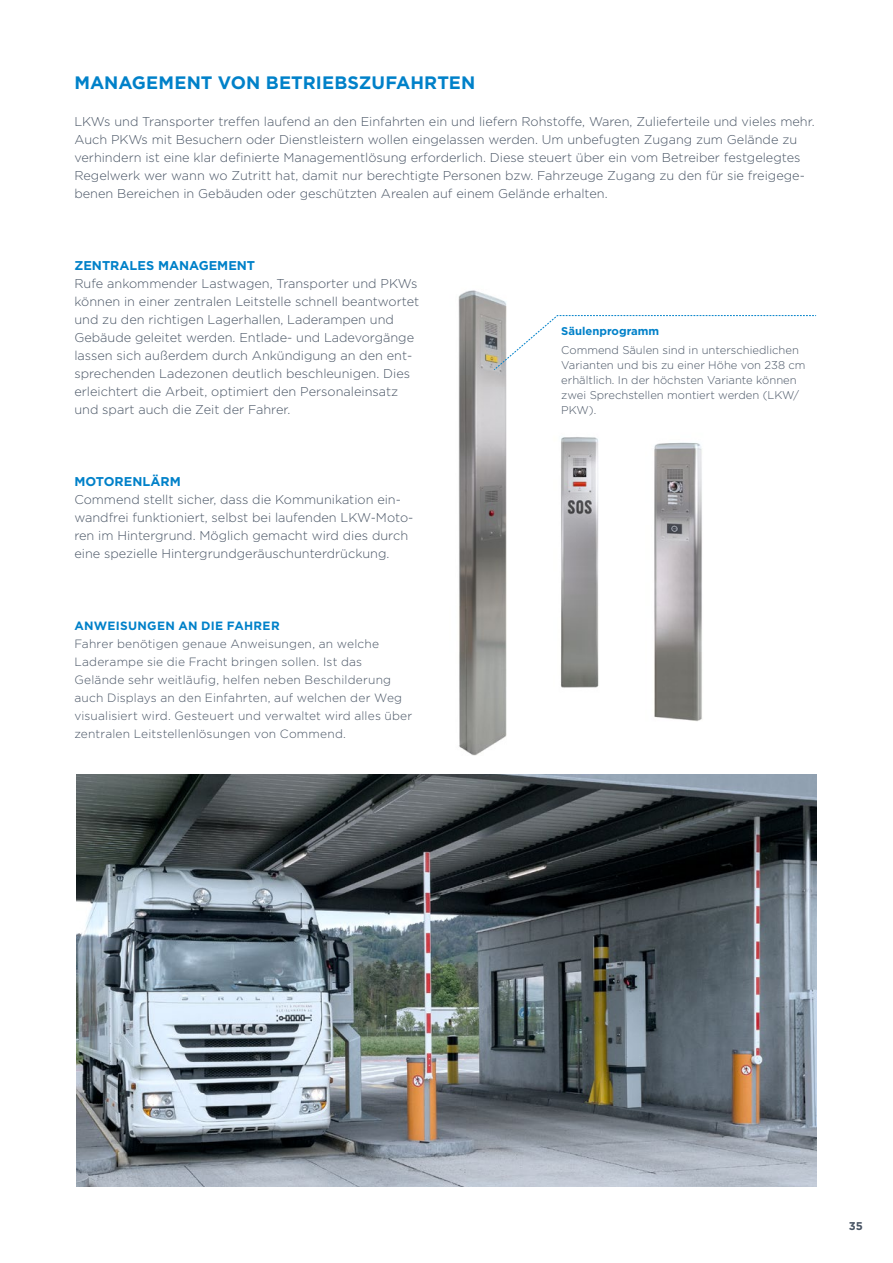
<style>
.page{position:relative;width:893px;height:1263px;background:#fff}
.page>*{position:absolute;margin:0;border:0;box-sizing:border-box;transform-origin:0 0}
.t1{font:700 18px "Gotham";letter-spacing:.005em;color:#0081c9}
.t2{font:300 12.75px/18px "Gotham";color:#485464}
.t3{font:700 12.75px "Gotham";color:#0081c9}
.t4{font:300 12px/18px "Gotham";letter-spacing:.015em;color:#485464}
.t5{font:700 12px "Gotham";letter-spacing:.025em;color:#0081c9}
.t6{font:300 11.25px/15px "Gotham";color:#485464}
.t7{font:700 11.25px "Gotham";color:#0081c9}
.t8{font:700 11.25px "Gotham";color:#485464}
</style>
<div class="page">
<img style="left:458px;top:290px;width:244px;height:466px">
<img style="left:77px;top:774px;width:739px;height:412px">
<svg style="left:493px;top:315px;width:324px;height:56px"></svg>
<h1 class="t1" style="left:74px;top:71px;width:402px">MANAGEMENT VON BETRIEBSZUFAHRTEN</h1>
<p class="t2" style="left:74px;top:112px;width:742px">LKWs und Transporter treffen laufend an den Einfahrten ein und liefern Rohstoffe, Waren, Zulieferteile und vieles mehr.<br>Auch PKWs mit Besuchern oder Dienstleistern wollen eingelassen werden. Um unbefugten Zugang zum Gelände zu verhindern ist eine klar definierte Managementlösung erforderlich. Diese steuert über ein vom Betreiber festgelegtes Regelwerk wer wann wo Zutritt hat, damit nur berechtigte Personen bzw. Fahrzeuge Zugang zu den für sie freigege&shy;benen Bereichen in Gebäuden oder geschützten Arealen auf einem Gelände erhalten.</p>
<p class="t3" style="left:74px;top:257px;width:182px">ZENTRALES MANAGEMENT</p>
<p class="t2" style="left:74px;top:274px;width:346px">Rufe ankommender Lastwagen, Transporter und PKWs können in einer zentralen Leitstelle schnell beantwortet und zu den richtigen Lagerhallen, Laderampen und Gebäude geleitet werden. Entlade- und Ladevorgänge lassen sich außerdem durch Ankündigung an den ent&shy;sprechenden Ladezonen deutlich beschleunigen. Dies erleichtert die Arbeit, optimiert den Personaleinsatz und spart auch die Zeit der Fahrer.</p>
<p class="t3" style="left:74px;top:473px;width:108px">MOTORENLÄRM</p>
<p class="t2" style="left:74px;top:490px;width:340px">Commend stellt sicher, dass die Kommunikation ein&shy;wandfrei funktioniert, selbst bei laufenden LKW-Moto&shy;ren im Hintergrund. Möglich gemacht wird dies durch eine spezielle Hintergrundgeräuschunterdrückung.</p>
<p class="t5" style="left:74px;top:618px;width:207px">ANWEISUNGEN AN DIE FAHRER</p>
<p class="t4" style="left:74px;top:634px;width:339px">Fahrer benötigen genaue Anweisungen, an welche Laderampe sie die Fracht bringen sollen. Ist das Gelände sehr weitläufig, helfen neben Beschilderung auch Displays an den Einfahrten, auf welchen der Weg visualisiert wird. Gesteuert und verwaltet wird alles über zentralen Leitstellenlösungen von Commend.</p>
<p class="t7" style="left:561px;top:323px;width:99px">Säulenprogramm</p>
<p class="t6" style="left:561px;top:342px;width:246px">Commend Säulen sind in unterschiedlichen Varianten und bis zu einer Höhe von 238 cm erhältlich. In der höchsten Variante können zwei Sprechstellen montiert werden (LKW/ PKW).</p>
<p class="t8" style="left:849px;top:1219px;width:16px">35</p>
</div>
